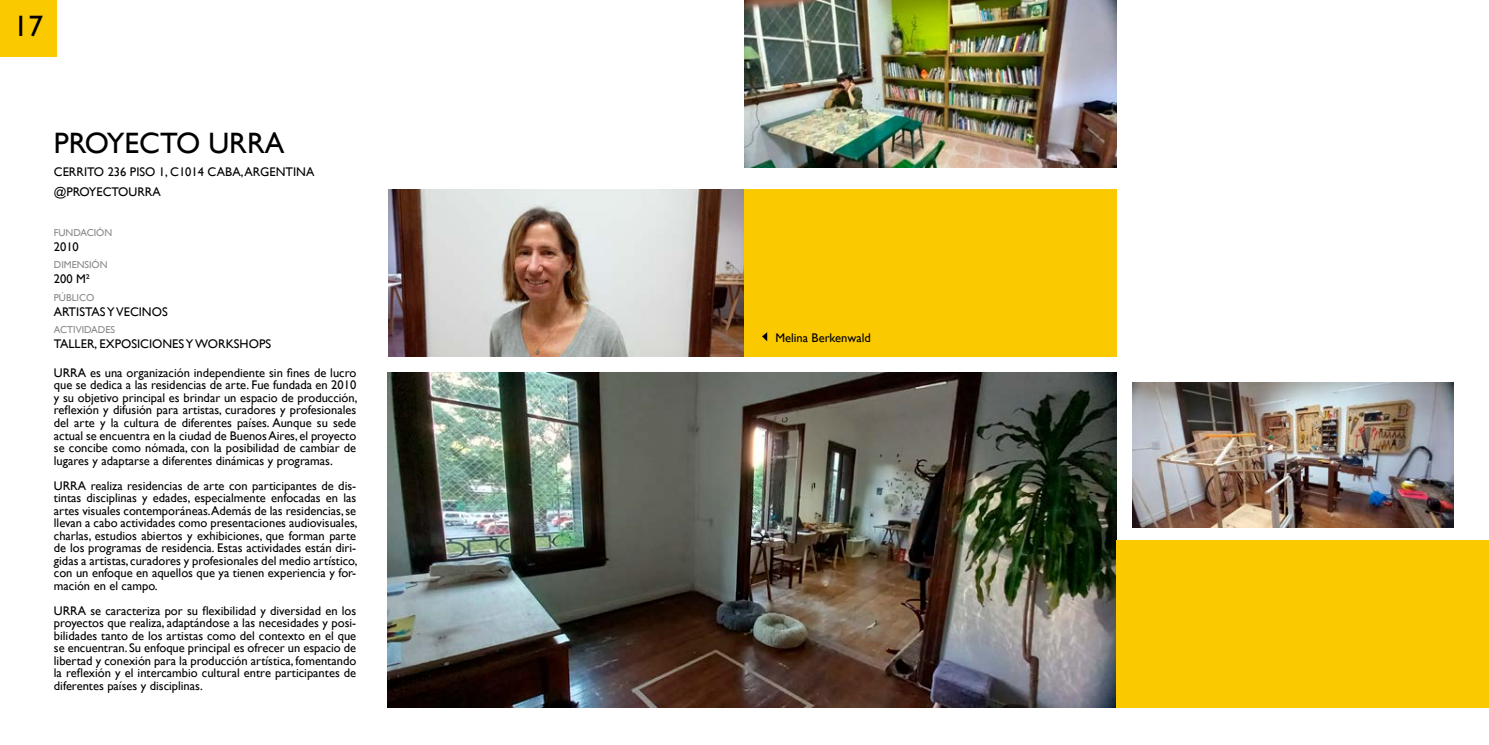
<style>
.page{position:relative;width:1489px;height:745px;background:#fff}
.page>*{position:absolute;margin:0;border:0;box-sizing:border-box;transform-origin:0 0}
.t1{font:29.38px "Gill Sans";color:#000}
.t2{font:12.5px/12.5px "Gill Sans";color:#000;text-align:justify}
.t3{font:10px "Gill Sans";color:#89878c}
</style>
<div class="page">
<div style="left:0;top:0;width:57px;height:57px;background:#fbc900"></div>
<img style="left:388px;top:189px;width:356px;height:167px">
<img style="left:387px;top:372px;width:729px;height:335px">
<div style="left:744px;top:189px;width:372px;height:167px;background:#fbc900"></div>
<div style="left:1116px;top:539px;width:372px;height:168px;background:#fbc900"></div>
<img style="left:744px;top:0;width:372px;height:167px">
<img style="left:1132px;top:382px;width:321px;height:144px">
<svg style="left:762px;top:332px;width:5px;height:9px"></svg>
<h1 class="t1" style="left:14px;top:9px;width:31px">17</h1>
<h1 class="t1" style="left:54px;top:125px;width:232px">PROYECTO URRA</h1>
<p class="t2" style="left:54px;top:162px;width:262px;line-height:20.4px">CERRITO 236 PISO 1, C1014 CABA, ARGENTINA @PROYECTOURRA</p>
<p class="t3" style="left:54px;top:226px;width:60px">FUNDACIÓN</p>
<p class="t2" style="left:54px;top:240px;width:26px">2010</p>
<p class="t3" style="left:54px;top:259px;width:55px">DIMENSIÓN</p>
<p class="t2" style="left:54px;top:273px;width:38px">200 M²</p>
<p class="t3" style="left:54px;top:291px;width:42px">PÚBLICO</p>
<p class="t2" style="left:54px;top:305px;width:115px">ARTISTAS Y VECINOS</p>
<p class="t3" style="left:54px;top:324px;width:63px">ACTIVIDADES</p>
<p class="t2" style="left:54px;top:338px;width:219px">TALLER, EXPOSICIONES Y WORKSHOPS</p>
<p class="t2" style="left:54px;top:366px;width:305px">URRA es una organización independiente sin fines de lucro que se dedica a las residencias de arte. Fue fundada en 2010 y su objetivo principal es brindar un espacio de producción, reflexión y difusión para artistas, curadores y profesionales del arte y la cultura de diferentes países. Aunque su sede actual se encuentra en la ciudad de Buenos Aires, el proyecto se concibe como nómada, con la posibilidad de cambiar de lugares y adaptarse a diferentes dinámicas y programas.</p>
<p class="t2" style="left:54px;top:479px;width:305px">URRA realiza residencias de arte con participantes de dis&shy;tintas disciplinas y edades, especialmente enfocadas en las artes visuales contemporáneas.Además de las residencias, se llevan a cabo actividades como presentaciones audiovisuales, charlas, estudios abiertos y exhibiciones, que forman parte de los programas de residencia. Estas actividades están diri&shy;gidas a artistas, curadores y profesionales del medio artístico, con un enfoque en aquellos que ya tienen experiencia y for&shy;mación en el campo.</p>
<p class="t2" style="left:54px;top:604px;width:304px">URRA se caracteriza por su flexibilidad y diversidad en los proyectos que realiza, adaptándose a las necesidades y posi&shy;bilidades tanto de los artistas como del contexto en el que se encuentran. Su enfoque principal es ofrecer un espacio de libertad y conexión para la producción artística, fomentando la reflexión y el intercambio cultural entre participantes de diferentes países y disciplinas.</p>
<p class="t2" style="left:775px;top:331px;width:97px">Melina Berkenwald</p>
</div>
